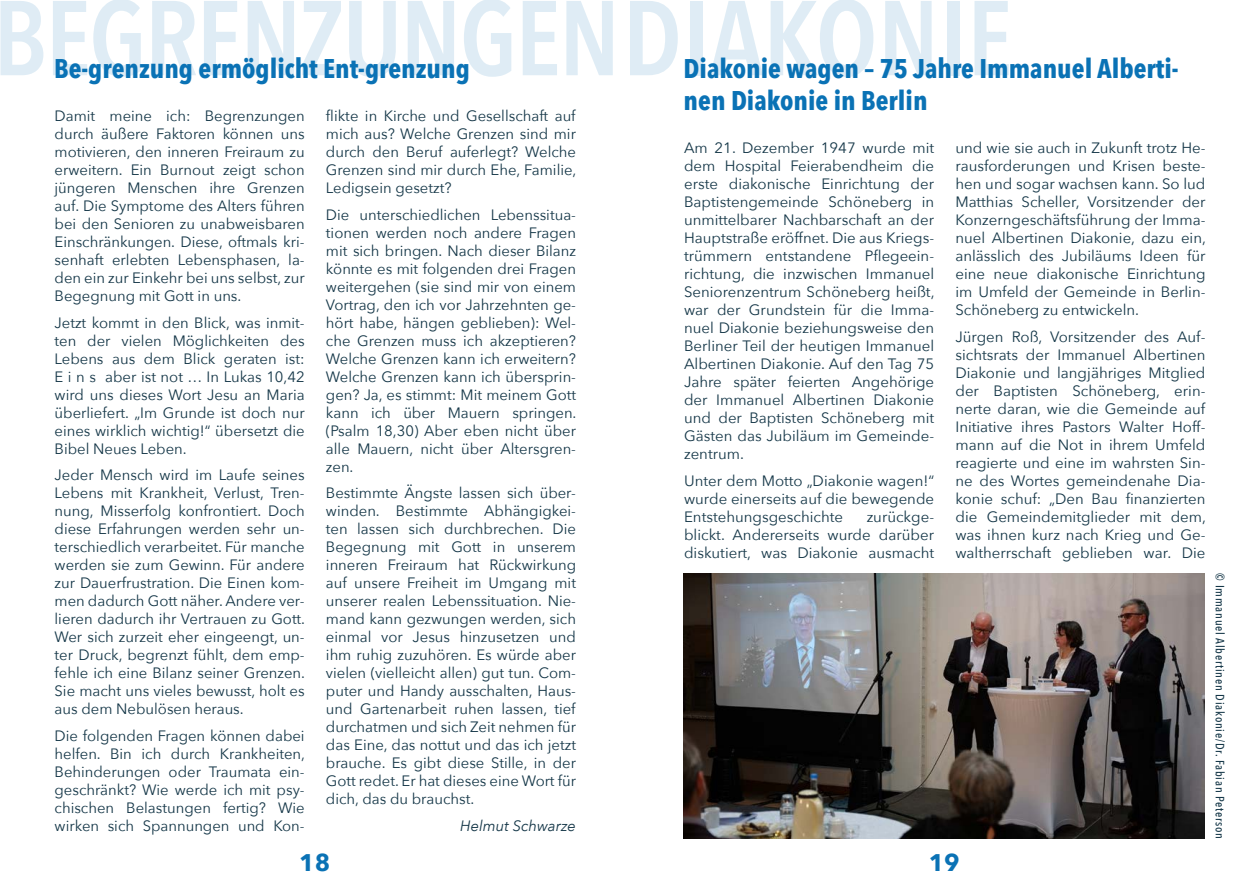
<style>
.page{position:relative;width:1259px;height:893px;background:#fff}
.page>*{position:absolute;margin:0;border:0;box-sizing:border-box;transform-origin:0 0}
.t1{font:600 105px "Avenir Next Condensed";letter-spacing:-.02em;color:#0a72b5}
.t2{font:700 27px/32.4px "Avenir Next Condensed";color:#0a72b5}
.Fließtext{font:700 24px "Avenir Next";color:#0a72b5}
.Fließtext-2{font:15px/18px "Avenir Next";color:#153748;text-align:justify}
.Fließtext-3{font:italic 15px "Avenir Next";color:#153748}
.t3{font:500 12px "Avenir Next Condensed";letter-spacing:.06em;color:#153748}
</style>
<div class="page">
<img style="left:683px;top:574px;width:522px;height:265px">
<h1 class="t1" style="left:-7px;top:-52px;width:1021px">BEGRENZUNGENDIAKONIE</h1>
<p class="t2" style="left:54px;top:52px;width:417px">Be-grenzung ermöglicht Ent-grenzung</p>
<p class="t2" style="left:683px;top:52px;width:496px">Diakonie wagen – 75 Jahre Immanuel Alberti&shy;nen Diakonie in Berlin</p>
<p class="Fließtext-2" style="left:55px;top:106px;width:252px">Damit meine ich: Begrenzungen durch äußere Faktoren können uns motivieren, den inneren Freiraum zu erweitern. Ein Burnout zeigt schon jüngeren Menschen ihre Grenzen auf. Die Symptome des Alters führen bei den Senioren zu unabweisbaren Einschränkungen. Diese, oftmals kri&shy;senhaft erlebten Lebensphasen, la&shy;den ein zur Einkehr bei uns selbst, zur Begegnung mit Gott in uns.</p>
<p class="Fließtext-2" style="left:55px;top:313px;width:252px">Jetzt kommt in den Blick, was inmit&shy;ten der vielen Möglichkeiten des Lebens aus dem Blick geraten ist:<br>E i n s aber ist not … In Lukas 10,42 wird uns dieses Wort Jesu an Maria überliefert. „Im Grunde ist doch nur eines wirklich wichtig!“ übersetzt die Bibel Neues Leben.</p>
<p class="Fließtext-2" style="left:55px;top:465px;width:252px">Jeder Mensch wird im Laufe seines Lebens mit Krankheit, Verlust, Tren&shy;nung, Misserfolg konfrontiert. Doch diese Erfahrungen werden sehr un&shy;terschiedlich verarbeitet. Für manche werden sie zum Gewinn. Für andere zur Dauerfrustration. Die Einen kom&shy;men dadurch Gott näher. Andere ver&shy;lieren dadurch ihr Vertrauen zu Gott.<br>Wer sich zurzeit eher eingeengt, un&shy;ter Druck, begrenzt fühlt, dem emp&shy;fehle ich eine Bilanz seiner Grenzen.<br>Sie macht uns vieles bewusst, holt es aus dem Nebulösen heraus.</p>
<p class="Fließtext-2" style="left:55px;top:726px;width:252px">Die folgenden Fragen können dabei helfen. Bin ich durch Krankheiten, Behinderungen oder Traumata ein&shy;geschränkt? Wie werde ich mit psy&shy;chischen Belastungen fertig? Wie wirken sich Spannungen und Kon-</p>
<p class="Fließtext-2" style="left:326px;top:106px;width:252px">flikte in Kirche und Gesellschaft auf mich aus? Welche Grenzen sind mir durch den Beruf auferlegt? Welche Grenzen sind mir durch Ehe, Familie, Ledigsein gesetzt?</p>
<p class="Fließtext-2" style="left:326px;top:205px;width:252px">Die unterschiedlichen Lebenssitua&shy;tionen werden noch andere Fragen mit sich bringen. Nach dieser Bilanz könnte es mit folgenden drei Fragen weitergehen (sie sind mir von einem Vortrag, den ich vor Jahrzehnten ge&shy;hört habe, hängen geblieben): Wel&shy;che Grenzen muss ich akzeptieren?<br>Welche Grenzen kann ich erweitern?<br>Welche Grenzen kann ich übersprin&shy;gen? Ja, es stimmt: Mit meinem Gott kann ich über Mauern springen. (Psalm 18,30) Aber eben nicht über alle Mauern, nicht über Altersgren&shy;zen.</p>
<p class="Fließtext-2" style="left:326px;top:483px;width:252px">Bestimmte Ängste lassen sich über&shy;winden. Bestimmte Abhängigkei&shy;ten lassen sich durchbrechen. Die Begegnung mit Gott in unserem inneren Freiraum hat Rückwirkung auf unsere Freiheit im Umgang mit unserer realen Lebenssituation. Nie&shy;mand kann gezwungen werden, sich einmal vor Jesus hinzusetzen und ihm ruhig zuzuhören. Es würde aber vielen (vielleicht allen) gut tun. Com&shy;puter und Handy ausschalten, Haus&shy;und Gartenarbeit ruhen lassen, tief durchatmen und sich Zeit nehmen für das Eine, das nottut und das ich jetzt brauche. Es gibt diese Stille, in der Gott redet. Er hat dieses eine Wort für dich, das du brauchst.</p>
<p class="Fließtext-3" style="left:460px;top:813px;width:117px">Helmut Schwarze</p>
<p class="Fließtext-2" style="left:955px;top:138px;width:252px">und wie sie auch in Zukunft trotz He&shy;rausforderungen und Krisen beste&shy;hen und sogar wachsen kann. So lud Matthias Scheller, Vorsitzender der Konzerngeschäftsführung der Imma&shy;nuel Albertinen Diakonie, dazu ein, anlässlich des Jubiläums Ideen für eine neue diakonische Einrichtung im Umfeld der Gemeinde in Berlin-Schöneberg zu entwickeln.</p>
<p class="Fließtext-2" style="left:955px;top:327px;width:252px">Jürgen Roß, Vorsitzender des Auf&shy;sichtsrats der Immanuel Albertinen Diakonie und langjähriges Mitglied der Baptisten Schöneberg, erin&shy;nerte daran, wie die Gemeinde auf Initiative ihres Pastors Walter Hoff&shy;mann auf die Not in ihrem Umfeld reagierte und eine im wahrsten Sin&shy;ne des Wortes gemeindenahe Dia&shy;konie schuf: „Den Bau finanzierten die Gemeindemitglieder mit dem, was ihnen kurz nach Krieg und Ge&shy;waltherrschaft geblieben war. Die</p>
<p class="Fließtext-2" style="left:684px;top:138px;width:252px">Am 21. Dezember 1947 wurde mit dem Hospital Feierabendheim die erste diakonische Einrichtung der Baptistengemeinde Schöneberg in unmittelbarer Nachbarschaft an der Hauptstraße eröffnet. Die aus Kriegs&shy;trümmern entstandene Pflegeein&shy;richtung, die inzwischen Immanuel Seniorenzentrum Schöneberg heißt, war der Grundstein für die Imma&shy;nuel Diakonie beziehungsweise den Berliner Teil der heutigen Immanuel Albertinen Diakonie. Auf den Tag 75<br>Jahre später feierten Angehörige der Immanuel Albertinen Diakonie und der Baptisten Schöneberg mit Gästen das Jubiläum im Gemeinde&shy;zentrum.</p>
<p class="Fließtext-2" style="left:684px;top:471px;width:252px">Unter dem Motto „Diakonie wagen!“ wurde einerseits auf die bewegende Entstehungsgeschichte</p>
<p class="Fließtext-2" style="left:684px;top:507px;width:252px;text-indent:183px">zurückge&shy;blickt. Andererseits wurde darüber diskutiert, was Diakonie ausmacht</p>
<p class="Fließtext" style="left:299px;top:842px;width:33px">18</p>
<p class="Fließtext" style="left:928px;top:842px;width:33px">19</p>
<p class="t3" style="left:1227px;top:573px;width:267px;rotate:90deg">© Immanuel Albertinen Diakonie/Dr. Fabian Peterson</p>
</div>
